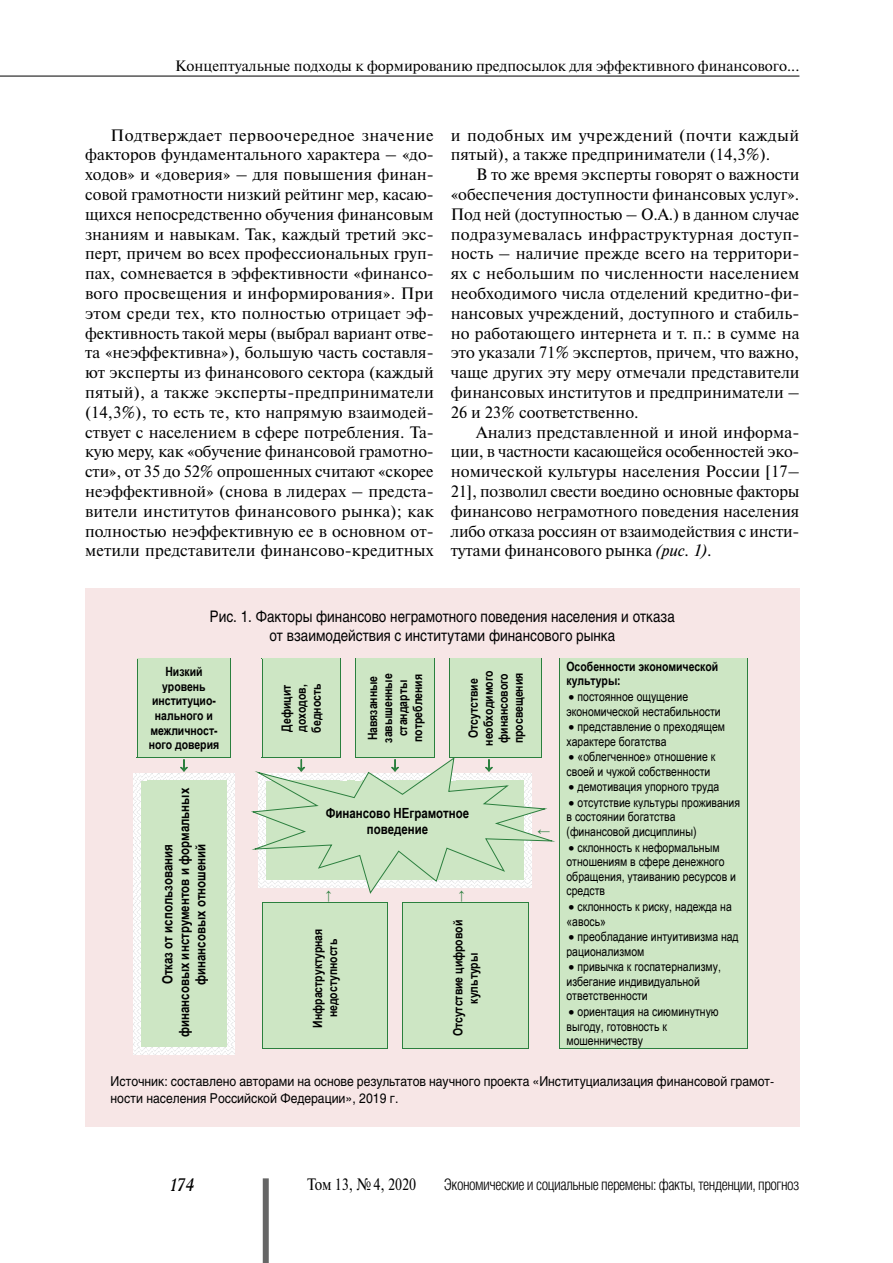
<style>
.page{position:relative;width:893px;height:1263px;background:#fff}
.page>*{position:absolute;margin:0;border:0;box-sizing:border-box;transform-origin:0 0}
.t1{font:italic 18px "Academy";color:#000}
.t2{font:16.5px/19.8px "Newton C";color:#000;text-align:justify}
.t3{font:16.5px/19.8px "Newton C";letter-spacing:.02em;color:#000}
.t4{font:16.5px "Newton C";color:#000;scale:.85 1}
.t5{font:15.75px/18.9px "Helios";color:#000;text-align:center;scale:.85 1}
.t6{font:300 15.75px "Helios Cond";letter-spacing:-.03em;color:#000}
.t7{font:15px "Newton C";color:#000}
.t8{font:700 13.95px/16.5px "Arial Narrow";color:#000;text-align:center}
.t9{font:13.5px/16.2px "Helios";color:#000;scale:.9 1}
.t10{font:12.75px/14.5px "Arial Narrow";color:#000}
.t11{font:700 12.75px/15px "Arial Narrow";color:#000;text-align:center}
.t12{font:700 12.75px "Arial Narrow";color:#2b7f3e}
.s1{font-style:italic}
</style>
<div class="page">
<div style="left:263px;top:1178px;width:6px;height:85px;background:#666"></div>
<hr style="left:0;top:76px;width:799px;height:1px;background:#000">
<div style="left:85px;top:588px;width:715px;height:539px;background:#f7e6e6"></div>
<div style="left:138px;top:659px;width:92px;height:98px;background:#cde6c4"></div>
<div style="left:263px;top:659px;width:77px;height:98px;background:#cde6c4"></div>
<div style="left:356px;top:659px;width:78px;height:98px;background:#cde6c4"></div>
<div style="left:450px;top:659px;width:91px;height:98px;background:#cde6c4"></div>
<div style="left:560px;top:659px;width:187px;height:389px;background:#cde6c4"></div>
<hr style="left:137px;top:658px;width:93px;height:1px;background:#2b7f3e">
<hr style="left:262px;top:658px;width:78px;height:1px;background:#2b7f3e">
<hr style="left:355px;top:658px;width:79px;height:1px;background:#2b7f3e">
<hr style="left:449px;top:658px;width:92px;height:1px;background:#2b7f3e">
<hr style="left:559px;top:658px;width:188px;height:1px;background:#2b7f3e">
<hr style="left:137px;top:659px;width:1px;height:98px;background:#2b7f3e">
<hr style="left:230px;top:659px;width:1px;height:98px;background:#2b7f3e">
<hr style="left:262px;top:659px;width:1px;height:98px;background:#2b7f3e">
<hr style="left:340px;top:659px;width:1px;height:98px;background:#2b7f3e">
<hr style="left:355px;top:659px;width:1px;height:98px;background:#2b7f3e">
<hr style="left:434px;top:659px;width:1px;height:98px;background:#2b7f3e">
<hr style="left:449px;top:659px;width:1px;height:98px;background:#2b7f3e">
<hr style="left:541px;top:659px;width:1px;height:98px;background:#2b7f3e">
<hr style="left:559px;top:659px;width:1px;height:98px;background:#2b7f3e">
<hr style="left:747px;top:659px;width:1px;height:98px;background:#2b7f3e">
<div style="left:263px;top:908px;width:124px;height:140px;background:#cde6c4"></div>
<div style="left:403px;top:908px;width:125px;height:140px;background:#cde6c4"></div>
<svg style="left:747px;top:757px;width:1px;height:173px"></svg>
<hr style="left:262px;top:930px;width:1px;height:119px;background:#2b7f3e">
<hr style="left:262px;top:1048px;width:125px;height:1px;background:#2b7f3e">
<hr style="left:387px;top:930px;width:1px;height:119px;background:#2b7f3e">
<hr style="left:402px;top:930px;width:1px;height:119px;background:#2b7f3e">
<hr style="left:402px;top:1048px;width:126px;height:1px;background:#2b7f3e">
<hr style="left:528px;top:930px;width:1px;height:119px;background:#2b7f3e">
<hr style="left:559px;top:930px;width:1px;height:119px;background:#2b7f3e">
<hr style="left:559px;top:1048px;width:188px;height:1px;background:#2b7f3e">
<hr style="left:747px;top:930px;width:1px;height:119px;background:#2b7f3e">
<svg style="left:134px;top:757px;width:100px;height:297px"></svg>
<svg style="left:251px;top:757px;width:309px;height:173px"></svg>
<p class="t7" style="left:175px;top:57px;width:626px">Концептуальные подходы к формированию предпосылок для эффективного финансового...</p>
<p class="t2" style="left:85px;top:125px;width:350px;text-indent:26px">Подтверждает первоочередное значение факторов фундаментального характера – «до&shy;ходов» и «доверия» – для повышения финан&shy;совой грамотности низкий рейтинг мер, касаю&shy;щихся непосредственно обучения финансовым знаниям и навыкам. Так, каждый третий экс&shy;перт, причем во всех профессиональных груп&shy;пах, сомневается в эффективности «финансо&shy;вого просвещения и информирования». При этом среди тех, кто полностью отрицает эф&shy;фективность такой меры (выбрал вариант отве&shy;та «неэффективна»), большую часть составля&shy;ют эксперты из финансового сектора (каждый пятый), а также эксперты-предприниматели (14,3%), то есть те, кто напрямую взаимодей&shy;ствует с населением в сфере потребления. Та&shy;кую меру, как «обучение финансовой грамотно&shy;сти», от 35 до 52% опрошенных считают «скорее неэффективной» (снова в лидерах – предста&shy;вители институтов финансового рынка); как полностью неэффективную ее в основном от&shy;метили представители финансово-кредитных</p>
<p class="t3" style="left:451px;top:125px;width:350px">и подобных им учреждений (почти каждый пятый), а также предприниматели (14,3%).</p>
<p class="t2" style="left:451px;top:165px;width:350px;text-indent:26px">В то же время эксперты говорят о важности «обеспечения доступности финансовых услуг».<br>Под ней (доступностью – О.А.) в данном случае подразумевалась инфраструктурная доступ&shy;ность – наличие прежде всего на территори&shy;ях с небольшим по численности населением необходимого числа отделений кредитно-фи&shy;нансовых учреждений, доступного и стабиль&shy;но работающего интернета и т. п.: в сумме на это указали 71% экспертов, причем, что важно, чаще других эту меру отмечали представители финансовых институтов и предприниматели – 26 и 23% соответственно.</p>
<p class="t2" style="left:451px;top:422px;width:350px;text-indent:26px">Анализ представленной и иной информа&shy;ции, в частности касающейся особенностей эко&shy;номической культуры населения России [17– 21], позволил свести воедино основные факторы финансово неграмотного поведения населения либо отказа россиян от взаимодействия с инсти&shy;тутами финансового рынка <span class="s1">(рис. 1)</span>.</p>
<p class="t5" style="left:210px;top:606px;width:549px">Рис. 1. Факторы финансово неграмотного поведения населения и отказа от взаимодействия с институтами финансового рынка</p>
<p class="t11" style="left:149px;top:664px;width:72px;line-height:14.5px">Низкий уровень институцио&shy;нального и межличност&shy;ного доверия</p>
<p class="t8" style="left:159px;top:1037px;width:251px;rotate:-90deg">Отказ от использования<br>финансовых инструментов и формальных финансовых отношений</p>
<p class="t11" style="left:278px;top:732px;width:51px;text-align:justify;rotate:-90deg">Дефицит доходов, бедность</p>
<p class="t11" style="left:365px;top:743px;width:71px;rotate:-90deg">Навязанные завышенные стандарты потребления</p>
<p class="t11" style="left:465px;top:746px;width:77px;rotate:-90deg">Отсутствие необходимого финансового просвещения</p>
<p class="t11" style="left:566px;top:658px;width:153px;text-align:left">Особенности экономической культуры:</p>
<p class="t10" style="left:566px;top:689px;width:156px">• постоянное ощущение экономической нестабильности</p>
<p class="t10" style="left:566px;top:719px;width:160px">• представление о преходящем характере богатства</p>
<p class="t10" style="left:566px;top:749px;width:150px">• «облегченное» отношение к своей и чужой собственности</p>
<p class="t10" style="left:569px;top:779px;width:152px">• демотивация упорного труда</p>
<p class="t10" style="left:566px;top:795px;width:175px">• отсутствие культуры проживания в состоянии богатства (финансовой дисциплины)</p>
<p class="t10" style="left:566px;top:839px;width:171px">• склонность к неформальным отношениям в сфере денежного обращения, утаиванию ресурсов и средств</p>
<p class="t10" style="left:566px;top:899px;width:167px">• склонность к риску, надежда на «авось»</p>
<p class="t10" style="left:566px;top:929px;width:174px">• преобладание интуитивизма над рационализмом</p>
<p class="t10" style="left:566px;top:959px;width:156px">• привычка к госпатернализму, избегание индивидуальной ответственности</p>
<p class="t10" style="left:566px;top:1004px;width:154px">• ориентация на сиюминутную выгоду, готовность к мошенничеству</p>
<p class="t8" style="left:326px;top:804px;width:145px">Финансово НЕграмотное поведение</p>
<p class="t12" style="left:537px;top:820px;width:14px">←</p>
<p class="t12" style="left:325px;top:885px;width:8px">↑</p>
<p class="t12" style="left:458px;top:885px;width:8px">↑</p>
<p class="t11" style="left:310px;top:1028px;width:101px;rotate:-90deg">Инфраструктурная недоступность</p>
<p class="t11" style="left:450px;top:1036px;width:118px;rotate:-90deg">Отсутствие цифровой культуры</p>
<p class="t9" style="left:111px;top:1073px;width:739px">Источник: составлено авторами на основе результатов научного проекта «Институциализация финансовой грамот&shy;ности населения Российской Федерации», 2019 г.</p>
<p class="t1" style="left:170px;top:1174px;width:26px">174</p>
<p class="t4" style="left:307px;top:1175px;width:130px">Том 13, №4, 2020</p>
<p class="t6" style="left:444px;top:1176px;width:357px">Экономические и социальные перемены: факты, тенденции, прогноз</p>
</div>
